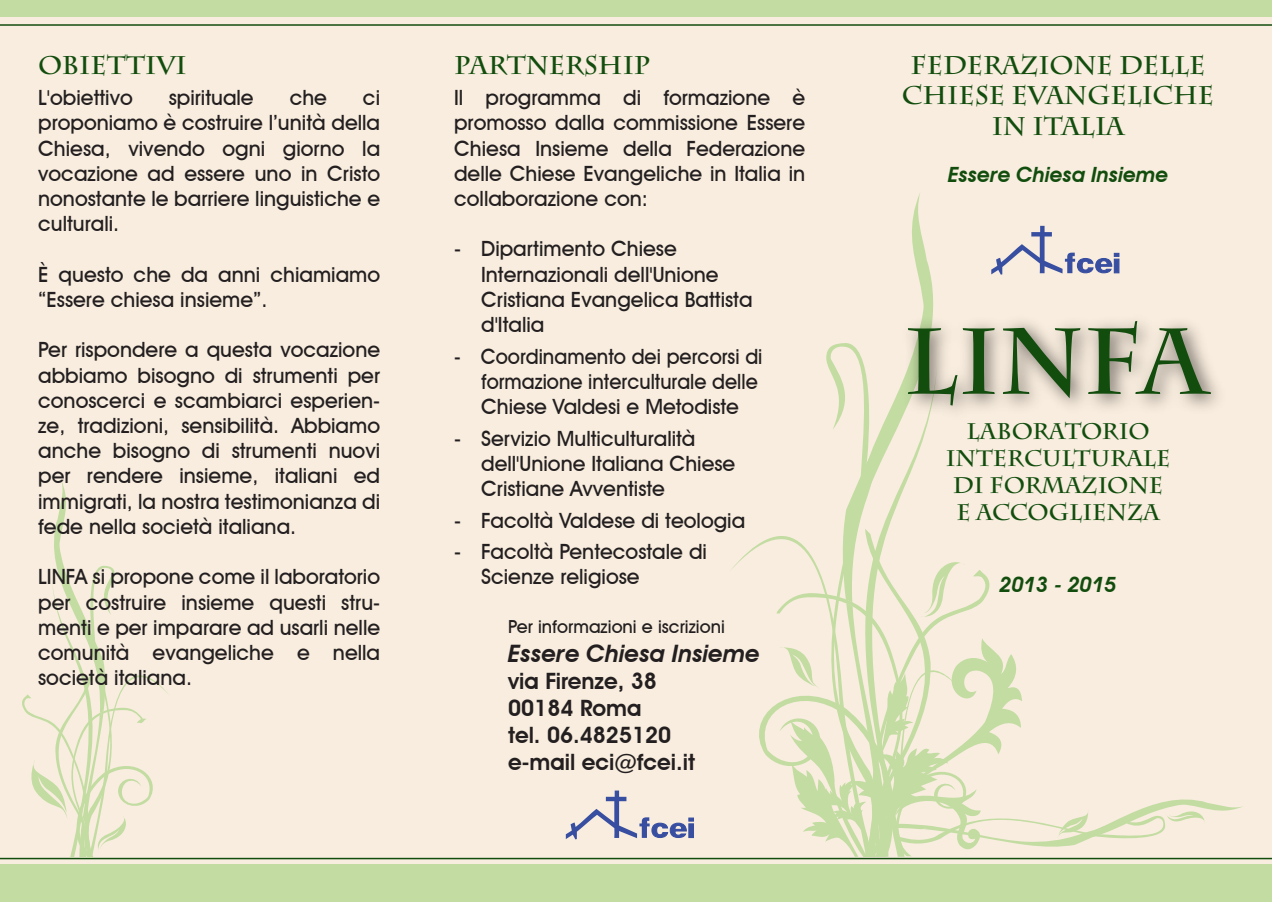
<style>
.page{position:relative;width:1272px;height:902px;background:#fff}
.page>*{position:absolute;margin:0;border:0;box-sizing:border-box;transform-origin:0 0}
.t1{font:700 93px "Charlemagne Std";color:#124d0e}
.t2{font:700 25.5px/30.6px "Charlemagne Std";color:#124d0e;text-align:center}
.t3{font:italic 600 24px "Avant Garde IT Cby BT";color:#231f20}
.t4{font:600 22.5px/27px "Avant Garde IT Cby BT";color:#231f20}
.t5{font:700 22.5px/27px "Charlemagne Std";color:#124d0e;text-align:center}
.t6{font:500 21px/25.2px "Avant Garde IT Cby BT";color:#231f20;text-align:justify}
.t7{font:500 21px/25.2px "Avant Garde IT Cby BT";color:#231f20;scale:.95 1}
.t8{font:italic 600 21px "Avant Garde IT Cby BT";color:#124d0e}
.t9{font:500 18px "Avant Garde IT Cby BT";color:#231f20}
</style>
<div class="page">
<div style="left:0;top:0;width:1271px;height:901px;background:#c2dca2"></div>
<div style="left:0;top:18px;width:1271px;height:845px;background:#f8edde"></div>
<hr style="left:0;top:857px;width:1271px;height:2px;background:#124d0e">
<hr style="left:0;top:24px;width:1271px;height:2px;background:#124d0e">
<svg style="left:22px;top:481px;width:146px;height:376px"></svg>
<svg style="left:741px;top:193px;width:502px;height:665px"></svg>
<svg style="left:566px;top:790px;width:128px;height:49px"></svg>
<img style="left:855px;top:297px;width:388px;height:148px">
<p class="t2" style="left:38px;top:50px;width:150px">OBIETTIVI</p>
<p class="t6" style="left:38px;top:85px;width:96px">L'obiettivo</p>
<p class="t6" style="left:169px;top:85px;width:86px">spirituale</p>
<p class="t6" style="left:290px;top:85px;width:39px">che</p>
<p class="t6" style="left:38px;top:85px;width:343px;text-indent:325px">ci proponiamo è costruire l’unità della Chiesa, vivendo ogni giorno la vocazione ad essere uno in Cristo nonostante le barriere linguistiche e culturali.</p>
<p class="t6" style="left:38px;top:261px;width:343px">È questo che da anni chiamiamo “Essere chiesa insieme”.</p>
<p class="t6" style="left:38px;top:337px;width:343px">Per rispondere a questa vocazione abbiamo bisogno di strumenti per conoscerci e scambiarci esperien&shy;ze, tradizioni, sensibilità. Abbiamo anche bisogno di strumenti nuovi per rendere insieme, italiani ed immigrati, la nostra testimonianza di fede nella società italiana.</p>
<p class="t6" style="left:38px;top:564px;width:343px">LINFA si propone come il laboratorio per costruire insieme questi stru&shy;menti e per imparare ad usarli nelle comunità evangeliche e nella società italiana.</p>
<p class="t2" style="left:454px;top:50px;width:197px">PARTNERSHIP</p>
<p class="t6" style="left:454px;top:85px;width:352px">Il programma di formazione è promosso dalla commissione Essere Chiesa Insieme della Federazione delle Chiese Evangeliche in Italia in collaborazione con:</p>
<p class="t6" style="left:481px;top:236px;width:273px;text-align:left;text-indent:-27px">- Dipartimento Chiese<br>Internazionali dell'Unione<br>Cristiana Evangelica Battista d'Italia</p>
<p class="t7" style="left:481px;top:343px;width:297px;text-indent:-27px">- Coordinamento dei percorsi di formazione interculturale delle<br>Chiese Valdesi e Metodiste</p>
<p class="t6" style="left:481px;top:425px;width:256px;text-align:left;text-indent:-27px">- Servizio Multiculturalità dell'Unione Italiana Chiese<br>Cristiane Avventiste</p>
<p class="t6" style="left:454px;top:507px;width:292px">- Facoltà Valdese di teologia</p>
<p class="t6" style="left:481px;top:538px;width:227px;text-indent:-27px">- Facoltà Pentecostale di<br>Scienze religiose</p>
<p class="t9" style="left:508px;top:615px;width:218px">Per informazioni e iscrizioni</p>
<p class="t3" style="left:508px;top:638px;width:253px">Essere Chiesa Insieme</p>
<p class="t4" style="left:508px;top:667px;width:188px">via Firenze, 38<br>00184 Roma<br>tel. 06.4825120 e-mail eci@fcei.it</p>
<p class="t2" style="left:901px;top:50px;width:314px">FEDERAZIONE DELLE<br>CHIESE EVANGELICHE<br>IN ITALIA</p>
<p class="t8" style="left:948px;top:162px;width:221px">Essere Chiesa Insieme</p>
<h1 class="t1" style="left:903px;top:307px;width:305px">LINFA</h1>
<p class="t5" style="left:945px;top:417px;width:226px">LABORATORIO<br>INTERCULTURALE<br>DI FORMAZIONE<br>E ACCOGLIENZA</p>
<p class="t8" style="left:999px;top:571px;width:118px">2013 - 2015</p>
</div>
